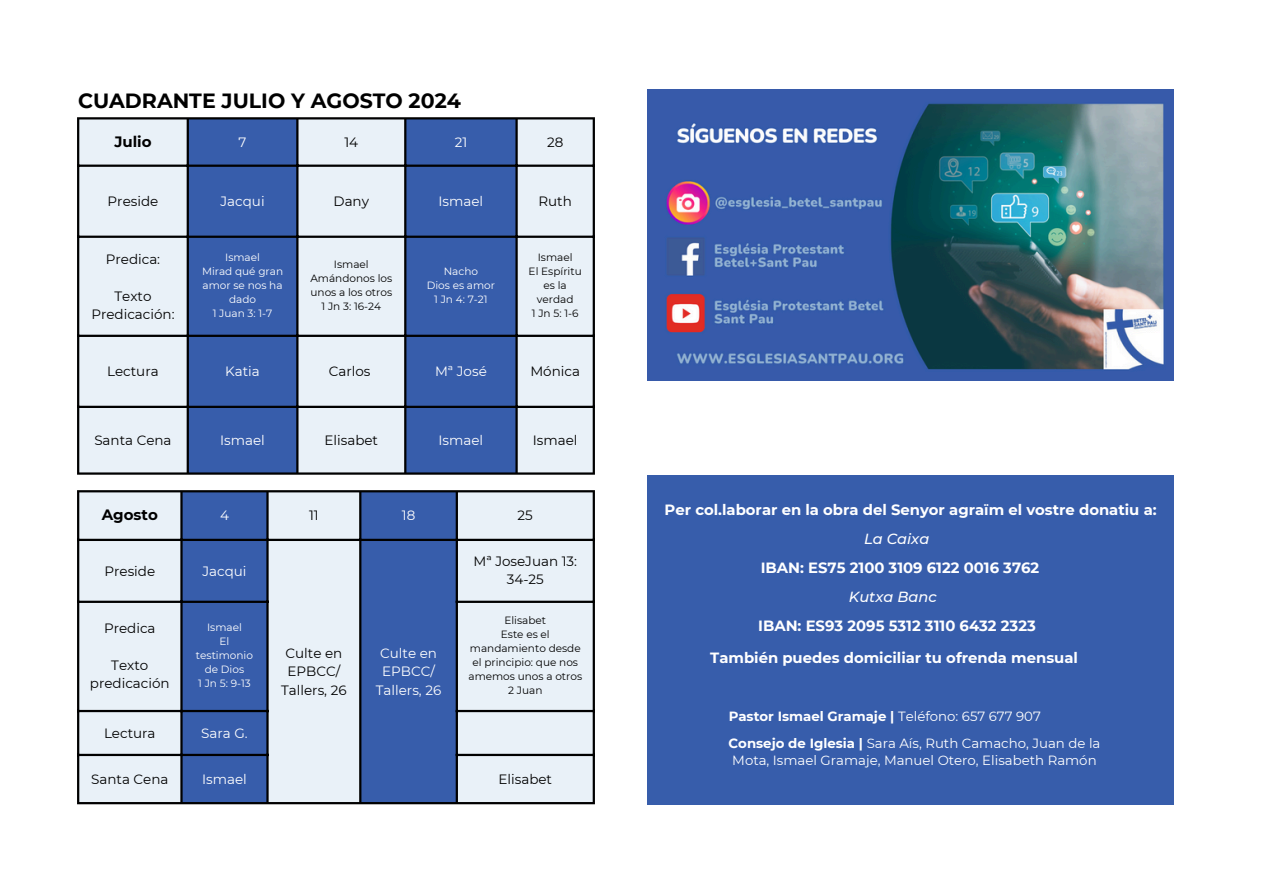
<style>
.page{position:relative;width:1263px;height:894px;background:#fff}
.page>*{position:absolute;margin:0;border:0;box-sizing:border-box;transform-origin:0 0}
.t1{font:700 20.55px "Montserrat";color:#000}
.t2{font:700 15px "Montserrat";color:#000}
.t3{font:700 14.85px "Montserrat";color:#fff}
.t4{font:italic 500 14.7px "Montserrat";color:#fff}
.t5{font:13.5px/18.5px "Montserrat";color:#000;text-align:center}
.t6{font:13.5px/18.5px "Montserrat";color:#fff;text-align:center}
.t7{font:13.35px/17.7px "Montserrat";color:#fff}
.t8{font:700 13.35px "Montserrat";color:#fff}
.t9{font:10.5px/14px "Montserrat";color:#000;text-align:center}
.t10{font:10.5px/14px "Montserrat";color:#fff;text-align:center}
.s1{font-weight:400}
.s2{font-weight:700}
</style>
<div class="page">
<img style="left:647px;top:89px;width:527px;height:292px">
<div style="left:647px;top:474px;width:526px;height:330px;background:#375dab"></div>
<div style="left:79px;top:119px;width:514px;height:353px;background:#e9f1f8"></div>
<svg style="left:189px;top:119px;width:326px;height:353px;background:#708cc3"></svg>
<hr style="left:77px;top:119px;width:2px;height:353px;background:#000">
<hr style="left:187px;top:119px;width:2px;height:353px;background:#000">
<hr style="left:296px;top:119px;width:2px;height:353px;background:#000">
<hr style="left:404px;top:119px;width:2px;height:353px;background:#000">
<hr style="left:515px;top:119px;width:3px;height:353px;background:#000">
<hr style="left:593px;top:119px;width:2px;height:353px;background:#000">
<hr style="left:77px;top:117px;width:518px;height:2px;background:#000">
<hr style="left:77px;top:164px;width:518px;height:3px;background:#000">
<hr style="left:77px;top:235px;width:518px;height:3px;background:#000">
<hr style="left:77px;top:334px;width:518px;height:3px;background:#000">
<hr style="left:77px;top:405px;width:518px;height:3px;background:#000">
<hr style="left:77px;top:472px;width:518px;height:2px;background:#000">
<div style="left:79px;top:492px;width:514px;height:309px;background:#e9f1f8"></div>
<svg style="left:183px;top:492px;width:273px;height:309px;background:#728ec4"></svg>
<hr style="left:77px;top:492px;width:2px;height:309px;background:#000">
<hr style="left:180px;top:492px;width:3px;height:309px;background:#000">
<hr style="left:266px;top:492px;width:3px;height:309px;background:#000">
<hr style="left:359px;top:492px;width:2px;height:309px;background:#000">
<hr style="left:456px;top:492px;width:2px;height:309px;background:#000">
<hr style="left:593px;top:492px;width:2px;height:309px;background:#000">
<hr style="left:77px;top:490px;width:518px;height:2px;background:#000">
<hr style="left:77px;top:538px;width:518px;height:3px;background:#000">
<hr style="left:77px;top:600px;width:192px;height:2px;background:#000">
<hr style="left:456px;top:600px;width:139px;height:2px;background:#000">
<hr style="left:77px;top:709px;width:192px;height:3px;background:#000">
<hr style="left:456px;top:709px;width:139px;height:3px;background:#000">
<hr style="left:77px;top:753px;width:192px;height:2px;background:#000">
<hr style="left:456px;top:753px;width:139px;height:2px;background:#000">
<hr style="left:77px;top:801px;width:518px;height:3px;background:#000">
<p class="t1" style="left:78px;top:88px;width:384px">CUADRANTE JULIO Y AGOSTO 2024</p>
<p class="t2" style="left:114px;top:132px;width:39px">Julio</p>
<p class="t6" style="left:239px;top:133px;width:9px">7</p>
<p class="t5" style="left:344px;top:133px;width:15px">14</p>
<p class="t6" style="left:455px;top:133px;width:14px">21</p>
<p class="t5" style="left:547px;top:133px;width:18px">28</p>
<p class="t5" style="left:108px;top:192px;width:52px">Preside</p>
<p class="t6" style="left:220px;top:192px;width:46px">Jacqui</p>
<p class="t5" style="left:334px;top:192px;width:37px">Dany</p>
<p class="t6" style="left:439px;top:192px;width:46px">Ismael</p>
<p class="t5" style="left:538px;top:192px;width:35px">Ruth</p>
<p class="t5" style="left:106px;top:249px;width:56px">Predica:</p>
<p class="t5" style="left:91px;top:286px;width:85px">Texto<br>Predicación:</p>
<p class="t10" style="left:225px;top:250px;width:36px">Ismael</p>
<p class="t10" style="left:202px;top:264px;width:83px">Mirad qué gran amor se nos ha dado</p>
<p class="t10" style="left:213px;top:306px;width:61px">1 Juan 3: 1-7</p>
<p class="t9" style="left:334px;top:257px;width:36px">Ismael</p>
<p class="t9" style="left:310px;top:271px;width:83px;text-align:left">Amándonos los unos a los otros</p>
<p class="t9" style="left:321px;top:299px;width:61px">1 Jn 3: 16-24</p>
<p class="t10" style="left:444px;top:264px;width:36px">Nacho</p>
<p class="t10" style="left:427px;top:278px;width:70px">Dios es amor</p>
<p class="t10" style="left:434px;top:292px;width:55px">1 Jn 4: 7-21</p>
<p class="t9" style="left:538px;top:250px;width:36px">Ismael</p>
<p class="t9" style="left:529px;top:264px;width:55px">El Espíritu es la verdad</p>
<p class="t9" style="left:532px;top:306px;width:48px">1 Jn 5: 1-6</p>
<p class="t5" style="left:107px;top:362px;width:53px">Lectura</p>
<p class="t6" style="left:225px;top:362px;width:36px">Katia</p>
<p class="t5" style="left:329px;top:362px;width:43px">Carlos</p>
<p class="t6" style="left:435px;top:362px;width:53px">Mª José</p>
<p class="t5" style="left:530px;top:362px;width:51px">Mónica</p>
<p class="t5" style="left:94px;top:431px;width:79px">Santa Cena</p>
<p class="t6" style="left:220px;top:431px;width:46px">Ismael</p>
<p class="t5" style="left:325px;top:431px;width:55px">Elisabet</p>
<p class="t6" style="left:439px;top:431px;width:46px">Ismael</p>
<p class="t5" style="left:533px;top:431px;width:46px">Ismael</p>
<p class="t2" style="left:102px;top:505px;width:58px">Agosto</p>
<p class="t6" style="left:220px;top:506px;width:10px">4</p>
<p class="t5" style="left:309px;top:506px;width:11px">11</p>
<p class="t6" style="left:402px;top:506px;width:15px">18</p>
<p class="t5" style="left:518px;top:506px;width:17px">25</p>
<p class="t5" style="left:104px;top:561px;width:52px">Preside</p>
<p class="t6" style="left:202px;top:561px;width:46px">Jacqui</p>
<p class="t5" style="left:104px;top:619px;width:53px">Predica</p>
<p class="t5" style="left:90px;top:655px;width:81px">Texto predicación</p>
<p class="t10" style="left:207px;top:619px;width:36px">Ismael</p>
<p class="t10" style="left:196px;top:633px;width:59px">El testimonio de Dios</p>
<p class="t10" style="left:198px;top:675px;width:54px">1 Jn 5: 9-13</p>
<p class="t5" style="left:281px;top:643px;width:67px">Culte en<br>EPBCC/<br>Tallers, 26</p>
<p class="t6" style="left:376px;top:643px;width:67px">Culte en<br>EPBCC/<br>Tallers, 26</p>
<p class="t5" style="left:474px;top:551px;width:105px">Mª JoseJuan 13:<br>34-25</p>
<p class="t9" style="left:504px;top:612px;width:43px">Elisabet</p>
<p class="t9" style="left:468px;top:626px;width:115px">Este es el mandamiento desde el principio: que nos amemos unos a otros</p>
<p class="t9" style="left:508px;top:682px;width:36px">2 Juan</p>
<p class="t5" style="left:104px;top:723px;width:53px">Lectura</p>
<p class="t6" style="left:201px;top:723px;width:48px">Sara G.</p>
<p class="t5" style="left:91px;top:769px;width:79px">Santa Cena</p>
<p class="t6" style="left:202px;top:769px;width:46px">Ismael</p>
<p class="t5" style="left:498px;top:769px;width:55px">Elisabet</p>
<h3 class="t3" style="left:665px;top:500px;width:494px">Per col.laborar en la obra del Senyor agraïm el vostre donatiu a:</h3>
<p class="t4" style="left:864px;top:529px;width:67px">La Caixa</p>
<h3 class="t3" style="left:761px;top:558px;width:280px">IBAN: ES75 2100 3109 6122 0016 3762</h3>
<h3 class="t4" style="left:849px;top:587px;width:89px">Kutxa Banc</h3>
<h2 class="t3" style="left:758px;top:616px;width:279px">IBAN: ES93 2095 5312 3110 6432 2323</h2>
<h2 class="t3" style="left:710px;top:648px;width:369px">También puedes domiciliar tu ofrenda mensual</h2>
<h3 class="t8" style="left:729px;top:708px;width:314px">Pastor Ismael Gramaje | <span class="s1">Teléfono: 657 677 907</span></h3>
<p class="t7" style="left:728px;top:733px;width:373px"><span class="s2">Consejo de Iglesia |</span> Sara Aís, Ruth Camacho, Juan de la<br>Mota, Ismael Gramaje, Manuel Otero, Elisabeth Ramón</p>
</div>
